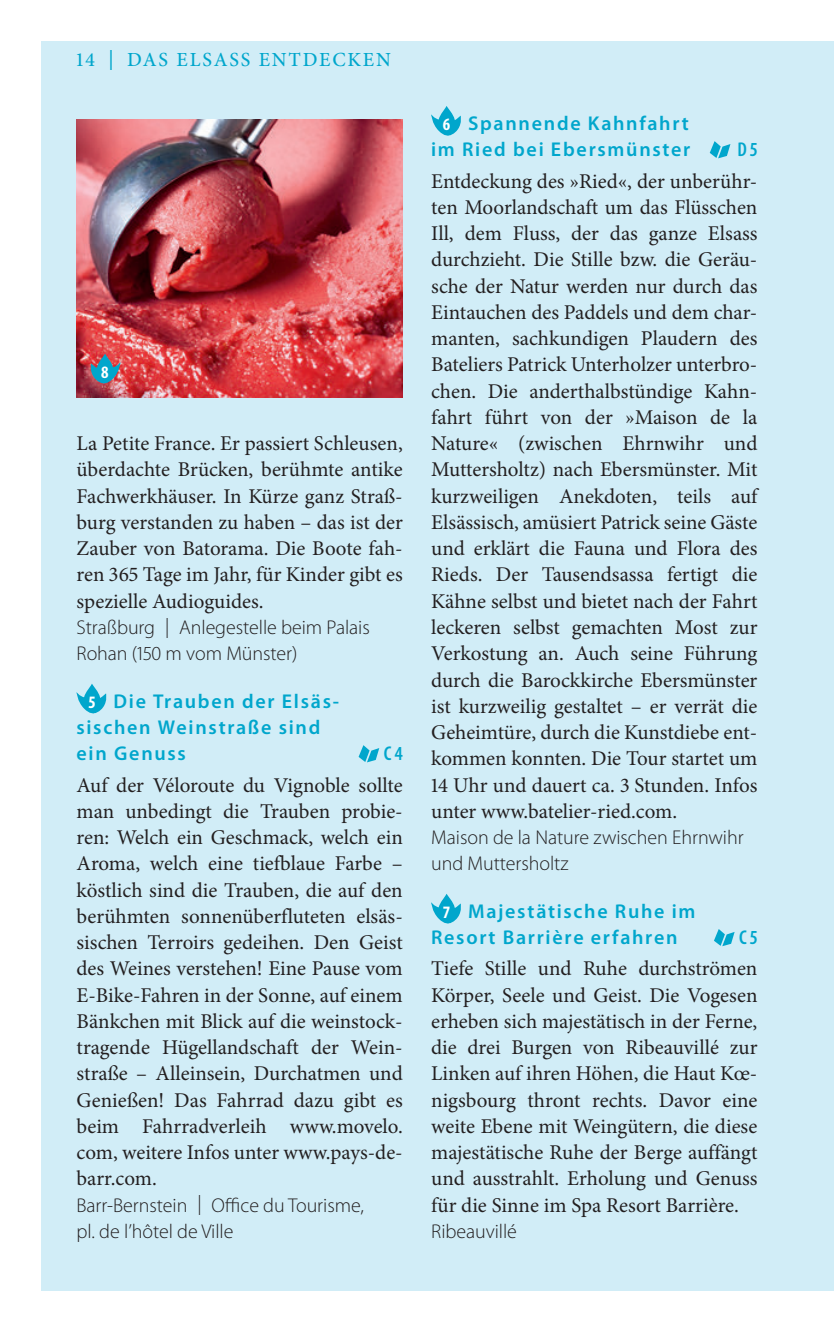
<style>
.page{position:relative;width:834px;height:1332px;background:#fff}
.page>*{position:absolute;margin:0;border:0;box-sizing:border-box;transform-origin:0 0}
.t1{font:21px/26.2px "Minion Pro";color:#231f20;text-align:justify}
.t2{font:300 20px/26.2px "Myriad Pro";letter-spacing:-.005em;color:#231f20}
.t3{font:600 20px/26.2px "Myriad Pro";letter-spacing:.085em;color:#00a6cc}
.t4{font:500 20px "Minion Pro";letter-spacing:.09em;color:#00a6cc}
.t5{font:600 condensed 20px "Myriad Pro";color:#00a6cc}
.t6{font:700 condensed 17.5px "Myriad Pro";color:#fff}
.s1{font-weight:700;font-stretch:condensed;font-size:17.5px;color:#fff}
</style>
<div class="page">
<div style="left:41px;top:41px;width:792px;height:1249px;background:#d1edf7"></div>
<svg style="left:431px;top:106px;width:30px;height:30px"></svg>
<svg style="left:709px;top:141px;width:22px;height:18px"></svg>
<svg style="left:431px;top:894px;width:30px;height:30px"></svg>
<svg style="left:714px;top:929px;width:21px;height:18px"></svg>
<svg style="left:76px;top:683px;width:31px;height:31px"></svg>
<svg style="left:358px;top:745px;width:22px;height:18px"></svg>
<img style="left:76px;top:119px;width:326px;height:278px">
<svg style="left:89px;top:354px;width:31px;height:30px"></svg>
<p class="t4" style="left:77px;top:46px;width:211px">14 | DAS ELSASS ENTDE</p>
<p class="t4" style="left:332px;top:46px;width:46px">CKEN</p>
<p class="t6" style="left:101px;top:361px;width:9px">8</p>
<p class="t1" style="left:76px;top:430px;width:328px">La Petite France. Er passiert Schleusen, überdachte Brücken, berühmte antike Fachwerkhäuser. In Kürze ganz Straß&shy;burg verstanden zu haben – das ist der Zauber von Batorama. Die Boote fah&shy;ren 365 Tage im Jahr, für Kinder gibt es spezielle Audioguides.</p>
<p class="t2" style="left:76px;top:614px;width:295px">Straßburg | Anlegestelle beim Palais<br>Rohan (150 m vom Münster)</p>
<p class="t3" style="left:76px;top:687px;width:263px;text-indent:12px"><span class="s1">5</span> Die Trauben der Elsäs&shy;sischen Weinstraße sind ein Genuss</p>
<p class="t5" style="left:384px;top:741px;width:20px">C 4</p>
<p class="t1" style="left:76px;top:771px;width:328px">Auf der Véloroute du Vignoble sollte man unbedingt die Trauben probie&shy;ren: Welch ein Geschmack, welch ein Aroma, welch eine tiefblaue Farbe – köstlich sind die Trauben, die auf den berühmten sonnenüberfluteten elsäs&shy;sischen Terroirs gedeihen. Den Geist des Weines verstehen! Eine Pause vom E-Bike-Fahren in der Sonne, auf einem Bänkchen mit Blick auf die weinstock&shy;tragende Hügellandschaft der Wein&shy;straße – Alleinsein, Durchatmen und Genießen! Das Fahrrad dazu gibt es beim Fahrradverleih www.movelo. com, weitere Infos unter www.pays-de&shy;barr.com.</p>
<p class="t2" style="left:76px;top:1192px;width:289px">Barr-Bernstein | Office du Tourisme, pl. de l’hôtel de Ville</p>
<p class="t3" style="left:431px;top:110px;width:260px;text-align:center"><span class="s1">6</span> Spannende Kahnfahrt im Ried bei Ebersmünster</p>
<p class="t5" style="left:737px;top:137px;width:21px">D 5</p>
<p class="t1" style="left:431px;top:168px;width:328px">Entdeckung des »Ried«, der unberühr&shy;ten Moorlandschaft um das Flüsschen Ill, dem Fluss, der das ganze Elsass durchzieht. Die Stille bzw. die Geräu&shy;sche der Natur werden nur durch das Eintauchen des Paddels und dem char&shy;manten, sachkundigen Plaudern des Bateliers Patrick Unterholzer unterbro&shy;chen. Die anderthalbstündige Kahn&shy;fahrt führt von der »Maison de la Nature« (zwischen Ehrnwihr und Muttersholtz) nach Ebersmünster. Mit kurzweiligen Anekdoten, teils auf Elsässisch, amüsiert Patrick seine Gäste und erklärt die Fauna und Flora des Rieds. Der Tausendsassa fertigt die Kähne selbst und bietet nach der Fahrt leckeren selbst gemachten Most zur Verkostung an. Auch seine Führung durch die Barockkirche Ebersmünster ist kurzweilig gestaltet – er verrät die Geheimtüre, durch die Kunstdiebe ent&shy;kommen konnten. Die Tour startet um 14 Uhr und dauert ca. 3 Stunden. Infos unter www.batelier-ried.com.</p>
<p class="t2" style="left:431px;top:824px;width:314px">Maison de la Nature zwischen Ehrnwihr und Muttersholtz</p>
<p class="t3" style="left:431px;top:897px;width:266px;text-indent:12px"><span class="s1">7</span> Majestätische Ruhe im<br>Resort Barrière erfahren</p>
<p class="t5" style="left:739px;top:925px;width:20px">C 5</p>
<p class="t1" style="left:431px;top:955px;width:328px">Tiefe Stille und Ruhe durchströmen Körper, Seele und Geist. Die Vogesen erheben sich majestätisch in der Ferne, die drei Burgen von Ribeauvillé zur Linken auf ihren Höhen, die Haut Kœ&shy;nigsbourg thront rechts. Davor eine weite Ebene mit Weingütern, die diese majestätische Ruhe der Berge auffängt und ausstrahlt. Erholung und Genuss für die Sinne im Spa Resort Barrière.</p>
<p class="t2" style="left:431px;top:1218px;width:87px">Ribeauvillé</p>
</div>
